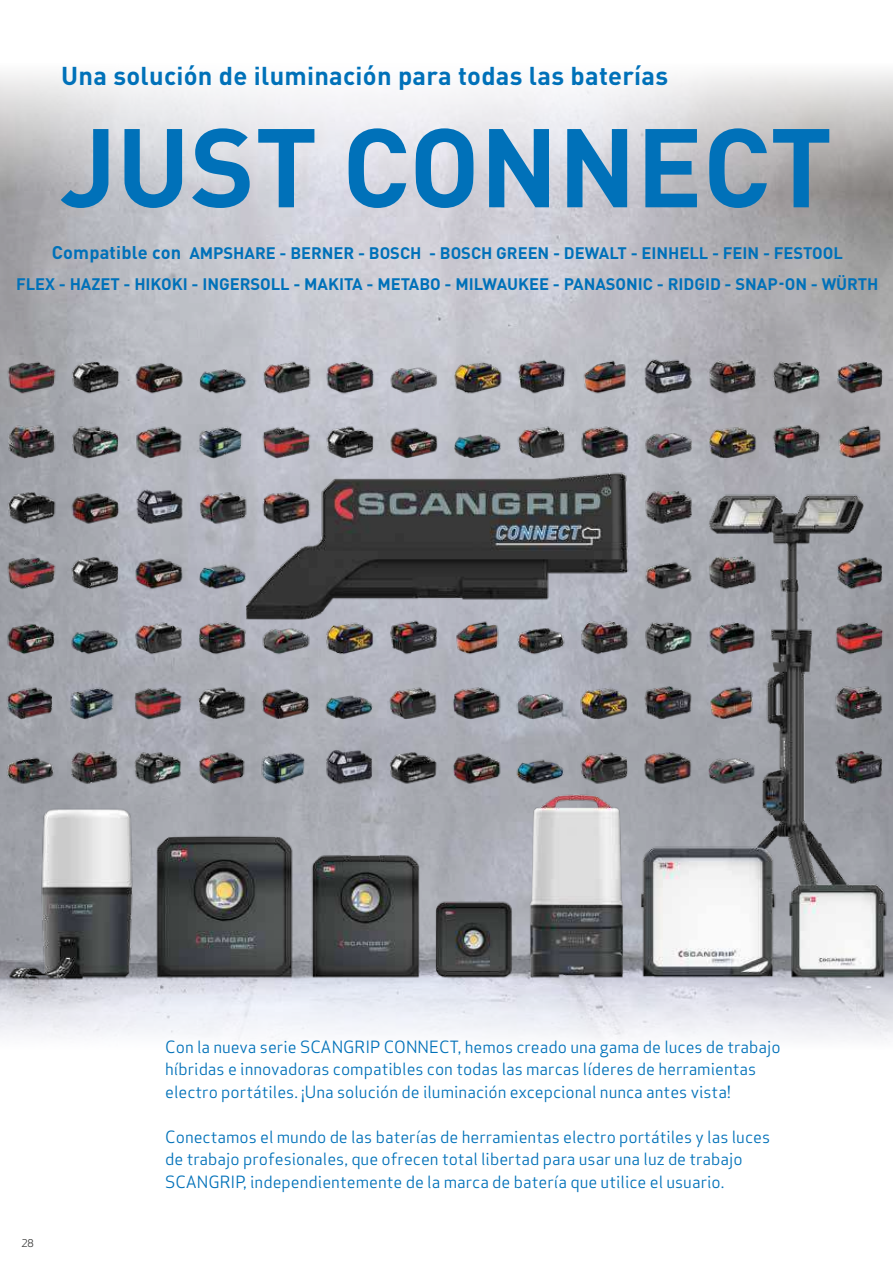
<style>
.page{position:relative;width:893px;height:1263px;background:#fff}
.page>*{position:absolute;margin:0;border:0;box-sizing:border-box;transform-origin:0 0}
.t1{font:700 109.95px "DIN Pro";color:#0071b9}
.t2{font:700 25.5px "DIN Pro";letter-spacing:.01em;color:#0071b9}
.t3{font:16.5px/22.5px "Apex Sans";color:#0071b9}
.t4{font:700 16.5px/31.5px "DIN Pro";color:#0071b9;text-align:center}
.t5{font:10.5px "Apex Sans";color:#3c3c3b}
.s1{font-size:18.15px}
</style>
<div class="page">
<img style="left:0;top:71px;width:893px;height:897px">
<img style="left:0;top:351px;width:893px;height:451px">
<img style="left:6px;top:430px;width:886px;height:538px">
<img style="left:233px;top:466px;width:415px;height:166px">
<svg style="left:0;top:968px;width:893px;height:72px"></svg>
<h2 class="t2" style="left:61px;top:55px;width:608px">Una solución de iluminación para todas las baterías</h2>
<h1 class="t1" style="left:60px;top:76px;width:774px">JUST CONNECT</h1>
<p class="t4" style="left:16px;top:235px;width:864px"><span class="s1">Compatible con</span> AMPSHARE - BERNER - BOSCH - BOSCH GREEN - DEWALT - EINHELL - FEIN - FESTOOL<br>FLEX - HAZET - HIKOKI - INGERSOLL - MAKITA - METABO - MILWAUKEE - PANASONIC - RIDGID - SNAP ON - WÜRTH</p>
<p class="t5" style="left:21px;top:1234px;width:14px">28</p>
<p class="t3" style="left:165px;top:1034px;width:617px">Con la nueva serie SCANGRIP CONNECT, hemos creado una gama de luces de trabajo híbridas e innovadoras compatibles con todas las marcas líderes de herramientas electro portátiles. ¡Una solución de iluminación excepcional nunca antes vista!</p>
<p class="t3" style="left:165px;top:1124px;width:606px">Conectamos el mundo de las baterías de herramientas electro portátiles y las luces de trabajo profesionales, que ofrecen total libertad para usar una luz de trabajo<br>SCANGRIP, independientemente de la marca de batería que utilice el usuario.</p>
</div>
